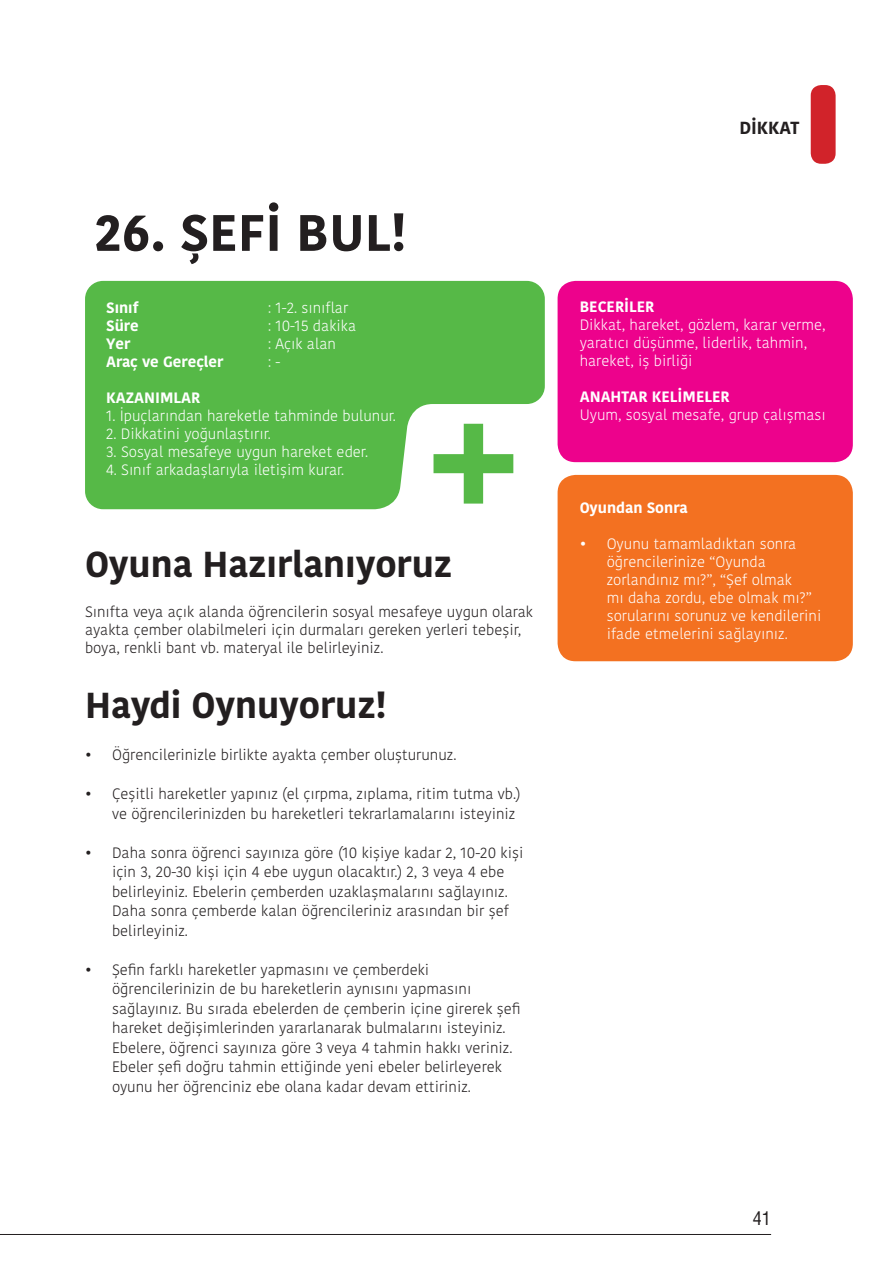
<style>
.page{position:relative;width:893px;height:1263px;background:#fff}
.page>*{position:absolute;margin:0;border:0;box-sizing:border-box;transform-origin:0 0}
.t1{font:700 51px "Kohinoor Bangla";color:#231f20}
.t2{font:700 36px "Kohinoor Bangla";color:#231f20}
.t3{font:18.3px "Helvetica Cond Normal Tr";color:#231f20}
.t4{font:700 17.4px "Kohinoor Bangla";color:#231f20}
.t5{font:300 15px/19.5px "Kohinoor Bangla";color:#231f20}
.t6{font:300 15px/18px "Kohinoor Bangla";color:#fff}
.t7{font:700 15px "Kohinoor Bangla";color:#fff}
</style>
<div class="page">
<hr style="left:0;top:1234px;width:771px;height:1px;background:#231f20">
<div style="left:558px;top:475px;width:295px;height:186px;background:#f37121;border-radius:18px"></div>
<div style="left:558px;top:281px;width:295px;height:181px;background:#ed028c;border-radius:18px"></div>
<svg style="left:85px;top:281px;width:460px;height:228px;background:#64bf56"></svg>
<svg style="left:433px;top:424px;width:80px;height:80px"></svg>
<div style="left:811px;top:85px;width:25px;height:79px;background:#d1232a;border-radius:11px"></div>
<h1 class="t1" style="left:94px;top:188px;width:314px">26. ŞEFİ BUL!</h1>
<p class="t7" style="left:106px;top:294px;width:34px">Sınıf</p>
<p class="t6" style="left:268px;top:298px;width:82px">: 1-2. sınıflar</p>
<p class="t7" style="left:106px;top:312px;width:34px">Süre</p>
<p class="t6" style="left:268px;top:316px;width:90px">: 10-15 dakika</p>
<p class="t7" style="left:106px;top:330px;width:26px">Yer</p>
<p class="t6" style="left:268px;top:334px;width:69px">: Açık alan</p>
<p class="t7" style="left:106px;top:348px;width:119px">Araç ve Gereçler</p>
<p class="t6" style="left:268px;top:352px;width:14px">: -</p>
<p class="t7" style="left:106px;top:384px;width:96px">KAZANIMLAR</p>
<p class="t6" style="left:106px;top:406px;width:291px">1. İpuçlarından hareketle tahminde bulunur.</p>
<p class="t6" style="left:106px;top:424px;width:166px">2. Dikkatini yoğunlaştırır.</p>
<p class="t6" style="left:106px;top:442px;width:263px">3. Sosyal mesafeye uygun hareket eder.</p>
<p class="t6" style="left:106px;top:460px;width:240px">4. Sınıf arkadaşlarıyla iletişim kurar.</p>
<h2 class="t2" style="left:85px;top:533px;width:369px">Oyuna Hazırlanıyoruz</h2>
<p class="t5" style="left:85px;top:602px;width:450px;line-height:18px">Sınıfta veya açık alanda öğrencilerin sosyal mesafeye uygun olarak ayakta çember olabilmeleri için durmaları gereken yerleri tebeşir, boya, renkli bant vb. materyal ile belirleyiniz.</p>
<h2 class="t2" style="left:85px;top:674px;width:303px">Haydi Oynuyoruz!</h2>
<p class="t5" style="left:85px;top:745px;width:373px">• Öğrencilerinizle birlikte ayakta çember oluşturunuz.</p>
<p class="t5" style="left:112px;top:784px;width:410px;text-indent:-27px">• Çeşitli hareketler yapınız (el çırpma, zıplama, ritim tutma vb.) ve öğrencilerinizden bu hareketleri tekrarlamalarını isteyiniz</p>
<p class="t5" style="left:112px;top:842px;width:413px;text-indent:-27px">• Daha sonra öğrenci sayınıza göre (10 kişiye kadar 2, 10-20 kişi için 3, 20-30 kişi için 4 ebe uygun olacaktır.) 2, 3 veya 4 ebe belirleyiniz. Ebelerin çemberden uzaklaşmalarını sağlayınız.<br>Daha sonra çemberde kalan öğrencileriniz arasından bir şef belirleyiniz.</p>
<p class="t5" style="left:112px;top:959px;width:410px;text-indent:-27px">• Şefin farklı hareketler yapmasını ve çemberdeki öğrencilerinizin de bu hareketlerin aynısını yapmasını sağlayınız. Bu sırada ebelerden de çemberin içine girerek şefi hareket değişimlerinden yararlanarak bulmalarını isteyiniz.<br>Ebelere, öğrenci sayınıza göre 3 veya 4 tahmin hakkı veriniz.<br>Ebeler şefi doğru tahmin ettiğinde yeni ebeler belirleyerek oyunu her öğrenciniz ebe olana kadar devam ettiriniz.</p>
<p class="t4" style="left:739px;top:112px;width:61px">DİKKAT</p>
<p class="t7" style="left:580px;top:293px;width:76px">BECERİLER</p>
<p class="t6" style="left:580px;top:315px;width:247px">Dikkat, hareket, gözlem, karar verme, yaratıcı düşünme, liderlik, tahmin, hareket, iş birliği</p>
<p class="t7" style="left:580px;top:383px;width:152px">ANAHTAR KELİMELER</p>
<p class="t6" style="left:580px;top:405px;width:248px">Uyum, sosyal mesafe, grup çalışması</p>
<p class="t7" style="left:580px;top:495px;width:109px">Oyundan Sonra</p>
<p class="t6" style="left:607px;top:535px;width:216px;text-indent:-27px">• Oyunu tamamladıktan sonra öğrencilerinize “Oyunda zorlandınız mı?”, “Şef olmak<br>mı daha zordu, ebe olmak mı?” sorularını sorunuz ve kendilerini ifade etmelerini sağlayınız.</p>
<p class="t3" style="left:753px;top:1207px;width:20px">41</p>
</div>
